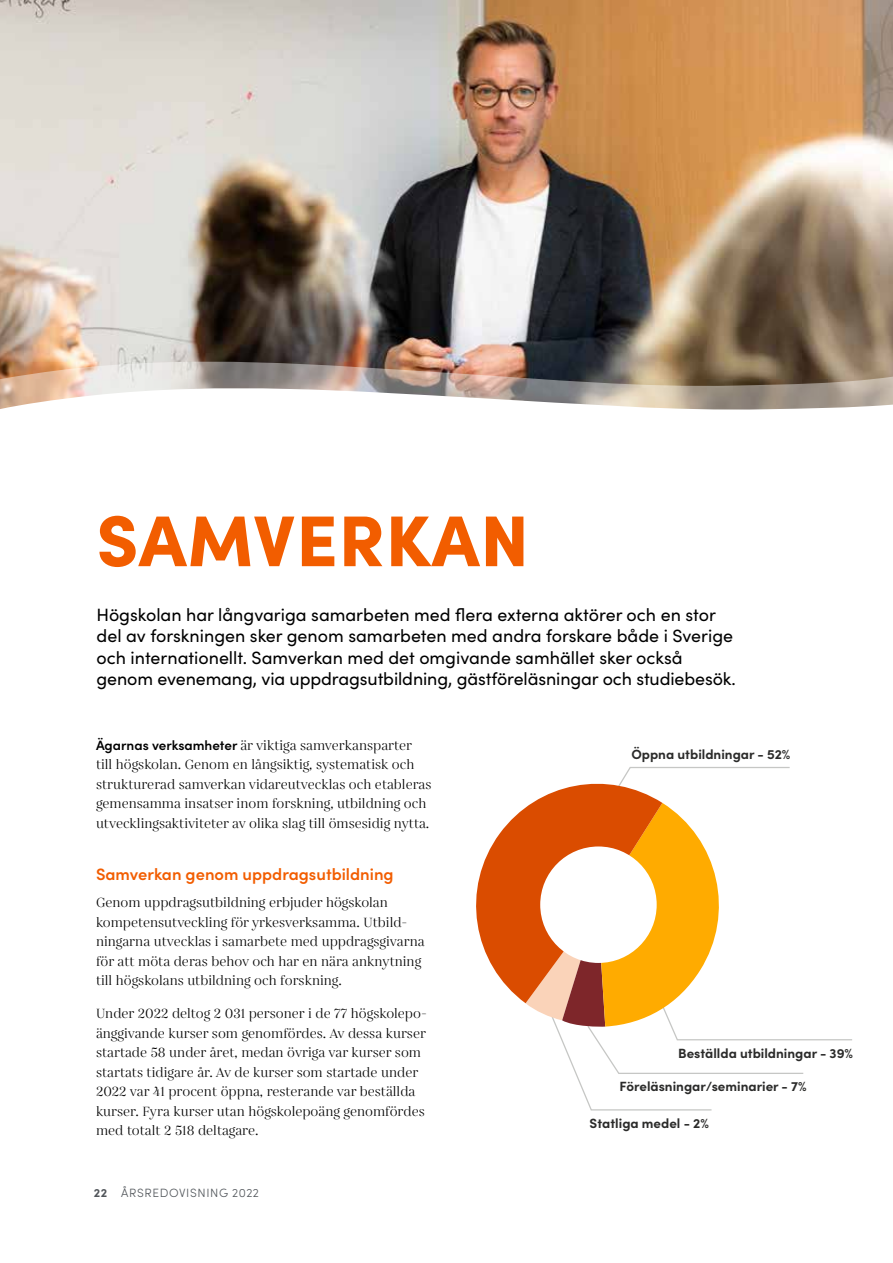
<style>
.page{position:relative;width:893px;height:1263px;background:#fff}
.page>*{position:absolute;margin:0;border:0;box-sizing:border-box;transform-origin:0 0}
.t1{font:900 72px "Sofia Pro";letter-spacing:.01em;color:#f25d00}
.t2{font:17.85px/21.5px "Sofia Pro";color:#000}
.t3{font:600 16.5px "Sofia Pro";color:#f25d00}
.t4{font:13.5px/19.5px "Gabriela";color:#000}
.t5{font:700 13.35px "Sofia Pro";color:#2b2b2a}
.t6{font:300 12px "Sofia Pro";letter-spacing:.05em;color:#51555a}
.s1{font-family:"Sofia Pro";font-weight:600}
.s2{font-weight:700}
</style>
<div class="page">
<img style="left:0;top:1px;width:893px;height:359px">
<img style="left:0;top:360px;width:893px;height:21px">
<svg style="left:0;top:381px;width:893px;height:29px"></svg>
<svg style="left:526px;top:767px;width:326px;height:344px"></svg>
<svg style="left:476px;top:768px;width:186px;height:235px;fill:#da4c00"></svg>
<div style="left:540px;top:846px;width:117px;height:117px;background:#fff;border-radius:50%"></div>
<h1 class="t1" style="left:96px;top:484px;width:434px">SAMVERKAN</h1>
<p class="t2" style="left:97px;top:603px;width:641px">Högskolan har långvariga samarbeten med flera externa aktörer och en stor del av forskningen sker genom samarbeten med andra forskare både i Sverige och internationellt. Samverkan med det omgivande samhället sker också genom evenemang, via uppdragsutbildning, gästföreläsningar och studiebesök.</p>
<p class="t4" style="left:96px;top:736px;width:337px"><span class="s1">Ägarnas verksamheter</span> är viktiga samverkansparter till högskolan. Genom en långsiktig, systematisk och strukturerad samverkan vidareutvecklas och etableras gemensamma insatser inom forskning, utbildning och utvecklingsaktiviteter av olika slag till ömsesidig nytta.</p>
<p class="t3" style="left:96px;top:862px;width:299px">Samverkan genom uppdragsutbildning</p>
<p class="t4" style="left:96px;top:893px;width:330px">Genom uppdragsutbildning erbjuder högskolan kompetensutveckling för yrkesverksamma. Utbild&shy;ningarna utvecklas i samarbete med uppdragsgivarna för att möta deras behov och har en nära anknytning till högskolans utbildning och forskning.</p>
<p class="t4" style="left:96px;top:1004px;width:332px">Under 2022 deltog 2 031 personer i de 77 högskolepo&shy;änggivande kurser som genomfördes. Av dessa kurser startade 58 under året, medan övriga var kurser som startats tidigare år. Av de kurser som startade under 2022 var 41 procent öppna, resterande var beställda kurser. Fyra kurser utan högskolepoäng genomfördes med totalt 2 518 deltagare.</p>
<p class="t6" style="left:94px;top:1184px;width:167px"><span class="s2">22</span> ÅRSREDOVISNING 2022</p>
<p class="t5" style="left:631px;top:744px;width:161px">Öppna utbildningar - 52%</p>
<p class="t5" style="left:678px;top:1042px;width:176px">Beställda utbildningar - 39%</p>
<p class="t5" style="left:620px;top:1076px;width:188px">Föreläsningar/seminarier - 7%</p>
<p class="t5" style="left:590px;top:1112px;width:121px">Statliga medel - 2%</p>
</div>
